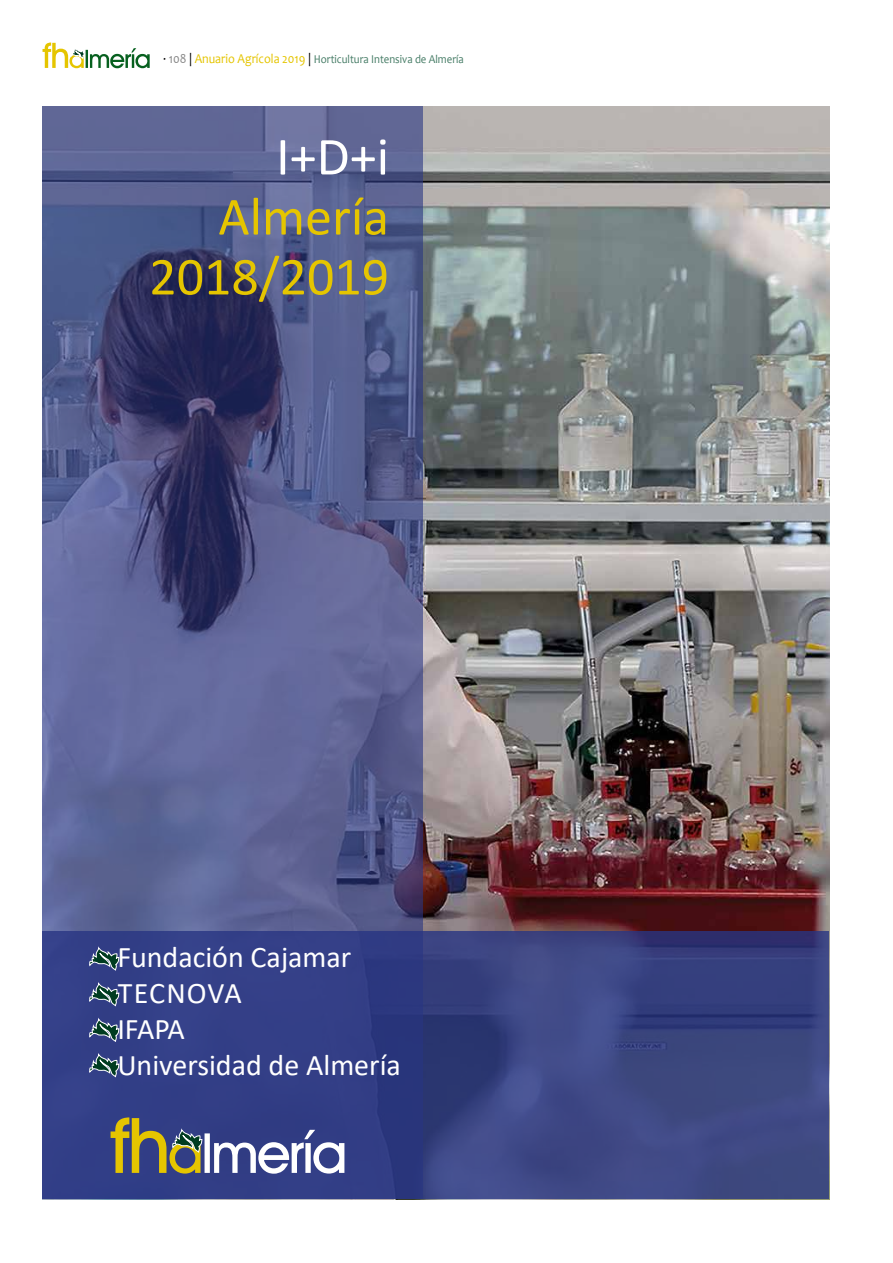
<style>
.page{position:relative;width:893px;height:1263px;background:#fff}
.page>*{position:absolute;margin:0;border:0;box-sizing:border-box;transform-origin:0 0}
.t1{font:54px/60px "Calibri";color:#e5c500;text-align:right}
.t2{font:54px "Calibri";color:#fff}
.t3{font:30px/36px "Calibri";color:#fff}
.t4{font:12px "Candara";color:#477d67;scale:.9 1}
.s1{font-size:13.5px;color:#000}
.s2{font-size:13.5px;color:#878787}
.s3{font-size:13.5px;color:#e5c500}
</style>
<div class="page">
<svg style="left:43px;top:43px;width:107px;height:25px"></svg>
<img style="left:423px;top:106px;width:406px;height:825px">
<svg style="left:43px;top:106px;width:380px;height:825px;background:#545b8b"></svg>
<svg style="left:43px;top:931px;width:786px;height:268px;background:#364183"></svg>
<svg style="left:111px;top:1117px;width:233px;height:57px;background:#6b7086"></svg>
<svg style="left:89px;top:948px;width:31px;height:23px"></svg>
<svg style="left:89px;top:983px;width:31px;height:23px"></svg>
<svg style="left:89px;top:1019px;width:31px;height:23px"></svg>
<svg style="left:89px;top:1054px;width:31px;height:23px"></svg>
<p class="t4" style="left:163px;top:52px;width:336px"><span class="s1">·</span> <span class="s2">108</span> <span class="s1">|</span> <span class="s3">Anuario Agrícola 2019</span> <span class="s1">|</span> Horticultura Intensiva de Almería</p>
<h1 class="t2" style="left:276px;top:119px;width:114px">I+D+i</h1>
<h1 class="t1" style="left:149px;top:185px;width:241px">Almería<br>2018/2019</h1>
<h2 class="t3" style="left:117px;top:938px;width:285px">Fundación Cajamar<br>TECNOVA<br>IFAPA<br>Universidad de Almería</h2>
</div>
